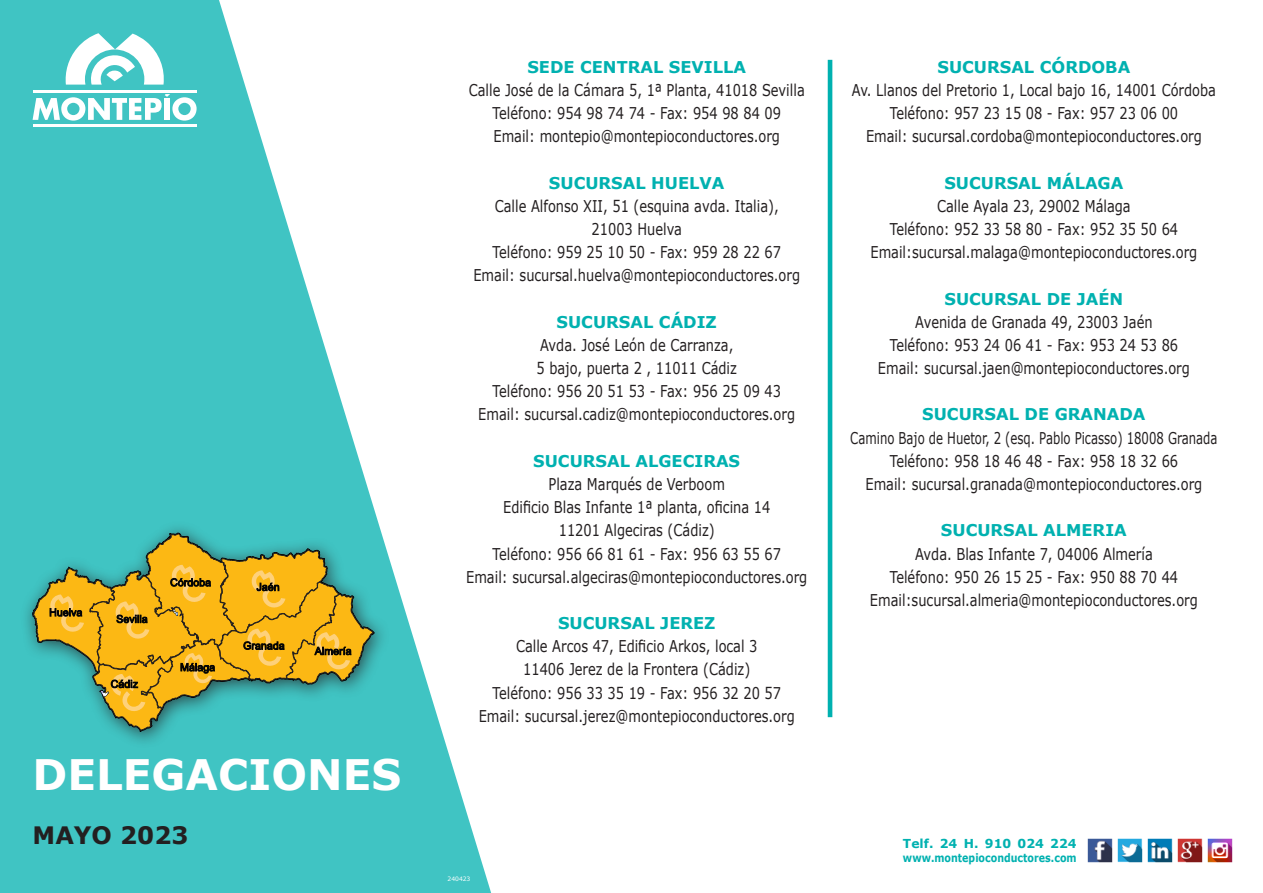
<style>
.page{position:relative;width:1263px;height:893px;background:#fff}
.page>*{position:absolute;margin:0;border:0;box-sizing:border-box;transform-origin:0 0}
.t1{font:700 42px "Verdana";color:#fff}
.t2{font:700 24px "Verdana";color:#231f20}
.t3{font:16.2px "Verdana";color:#231f20;scale:.8 1}
.t4{font:700 16.2px "Verdana";color:#00b1b0}
.t5{font:16.2px "Verdana";color:#231f20;scale:.72 1}
.t6{font:700 12.3px "Verdana";color:#00b1b0}
.t7{font:700 11.55px "Verdana";color:#00b1b0;scale:.82 1}
.t8{font:6px "Verdana";color:#fff}
</style>
<div class="page">
<svg style="left:0;top:0;width:491px;height:893px;fill:#40c4c3"></svg>
<hr style="left:828px;top:60px;width:4px;height:657px;background:#00b1b0">
<div style="left:20px;top:520px;width:371px;height:229px;background:#231f20;opacity:.75"></div>
<svg style="left:32px;top:533px;width:342px;height:198px;background:#99ad5e"></svg>
<img style="left:1087px;top:838px;width:26px;height:25px">
<img style="left:1177px;top:838px;width:26px;height:25px">
<img style="left:1207px;top:838px;width:26px;height:25px">
<img style="left:1147px;top:838px;width:26px;height:25px">
<img style="left:1117px;top:838px;width:26px;height:25px">
<svg style="left:65px;top:33px;width:100px;height:52px"></svg>
<svg style="left:33px;top:94px;width:164px;height:27px"></svg>
<hr style="left:33px;top:90px;width:164px;height:3px;background:#fff">
<hr style="left:33px;top:124px;width:164px;height:3px;background:#fff">
<p class="t1" style="left:33px;top:747px;width:370px">DELEGACIONES</p>
<p class="t2" style="left:33px;top:820px;width:157px">MAYO 2023</p>
<p class="t4" style="left:527px;top:56px;width:220px">SEDE CENTRAL SEVILLA</p>
<p class="t3" style="left:469px;top:80px;width:422px">Calle José de la Cámara 5, 1ª Planta, 41018 Sevilla</p>
<p class="t3" style="left:493px;top:103px;width:362px">Teléfono: 954 98 74 74 - Fax: 954 98 84 09</p>
<p class="t3" style="left:493px;top:126px;width:360px">Email: montepio@montepioconductores.org</p>
<p class="t4" style="left:549px;top:172px;width:177px">SUCURSAL HUELVA</p>
<p class="t3" style="left:495px;top:196px;width:357px">Calle Alfonso XII, 51 (esquina avda. Italia),</p>
<p class="t3" style="left:592px;top:219px;width:114px">21003 Huelva</p>
<p class="t3" style="left:493px;top:242px;width:362px">Teléfono: 959 25 10 50 - Fax: 959 28 22 67</p>
<p class="t3" style="left:473px;top:265px;width:410px">Email: sucursal.huelva@montepioconductores.org</p>
<p class="t4" style="left:557px;top:311px;width:162px">SUCURSAL CÁDIZ</p>
<p class="t3" style="left:540px;top:335px;width:243px">Avda. José León de Carranza,</p>
<p class="t3" style="left:536px;top:358px;width:252px">5 bajo, puerta 2 , 11011 Cádiz</p>
<p class="t3" style="left:493px;top:381px;width:362px">Teléfono: 956 20 51 53 - Fax: 956 25 09 43</p>
<p class="t3" style="left:478px;top:404px;width:397px">Email: sucursal.cadiz@montepioconductores.org</p>
<p class="t4" style="left:533px;top:450px;width:208px">SUCURSAL ALGECIRAS</p>
<p class="t3" style="left:548px;top:474px;width:222px">Plaza Marqués de Verboom</p>
<p class="t3" style="left:503px;top:497px;width:335px">Edificio Blas Infante 1ª planta, oficina 14</p>
<p class="t3" style="left:559px;top:520px;width:196px">11201 Algeciras (Cádiz)</p>
<p class="t3" style="left:493px;top:543px;width:362px">Teléfono: 956 66 81 61 - Fax: 956 63 55 67</p>
<p class="t3" style="left:466px;top:566px;width:428px">Email: sucursal.algeciras@montepioconductores.org</p>
<p class="t4" style="left:558px;top:613px;width:159px">SUCURSAL JEREZ</p>
<p class="t3" style="left:516px;top:636px;width:303px">Calle Arcos 47, Edificio Arkos, local 3</p>
<p class="t3" style="left:523px;top:659px;width:285px">11406 Jerez de la Frontera (Cádiz)</p>
<p class="t3" style="left:493px;top:682px;width:362px">Teléfono: 956 33 35 19 - Fax: 956 32 20 57</p>
<p class="t3" style="left:479px;top:705px;width:397px">Email: sucursal.jerez@montepioconductores.org</p>
<p class="t4" style="left:937px;top:56px;width:194px">SUCURSAL CÓRDOBA</p>
<p class="t3" style="left:852px;top:80px;width:457px">Av. Llanos del Pretorio 1, Local bajo 16, 14001 Córdoba</p>
<p class="t3" style="left:890px;top:103px;width:362px">Teléfono: 957 23 15 08 - Fax: 957 23 06 00</p>
<p class="t3" style="left:866px;top:126px;width:421px">Email: sucursal.cordoba@montepioconductores.org</p>
<p class="t4" style="left:944px;top:172px;width:180px">SUCURSAL MÁLAGA</p>
<p class="t3" style="left:937px;top:196px;width:243px">Calle Ayala 23, 29002 Málaga</p>
<p class="t3" style="left:890px;top:219px;width:362px">Teléfono: 952 33 58 80 - Fax: 952 35 50 64</p>
<p class="t3" style="left:870px;top:242px;width:410px">Email:sucursal.malaga@montepioconductores.org</p>
<p class="t4" style="left:944px;top:288px;width:180px">SUCURSAL DE JAÉN</p>
<p class="t3" style="left:915px;top:312px;width:298px">Avenida de Granada 49, 23003 Jaén</p>
<p class="t3" style="left:890px;top:335px;width:362px">Teléfono: 953 24 06 41 - Fax: 953 24 53 86</p>
<p class="t3" style="left:878px;top:358px;width:391px">Email: sucursal.jaen@montepioconductores.org</p>
<p class="t4" style="left:922px;top:404px;width:225px">SUCURSAL DE GRANADA</p>
<p class="t5" style="left:850px;top:427px;width:512px">Camino Bajo de Huetor, 2 (esq. Pablo Picasso) 18008 Granada</p>
<p class="t3" style="left:890px;top:451px;width:362px">Teléfono: 958 18 46 48 - Fax: 958 18 32 66</p>
<p class="t3" style="left:865px;top:474px;width:423px">Email: sucursal.granada@montepioconductores.org</p>
<p class="t4" style="left:941px;top:520px;width:187px">SUCURSAL ALMERIA</p>
<p class="t3" style="left:915px;top:543px;width:299px">Avda. Blas Infante 7, 04006 Almería</p>
<p class="t3" style="left:890px;top:566px;width:362px">Teléfono: 950 26 15 25 - Fax: 950 88 70 44</p>
<p class="t3" style="left:870px;top:590px;width:411px">Email:sucursal.almeria@montepioconductores.org</p>
<p class="t8" style="left:448px;top:875px;width:24px">240423</p>
<p class="t6" style="left:903px;top:835px;width:175px">Telf. 24 H. 910 024 224</p>
<p class="t7" style="left:903px;top:850px;width:213px">www.montepioconductores.com</p>
</div>
